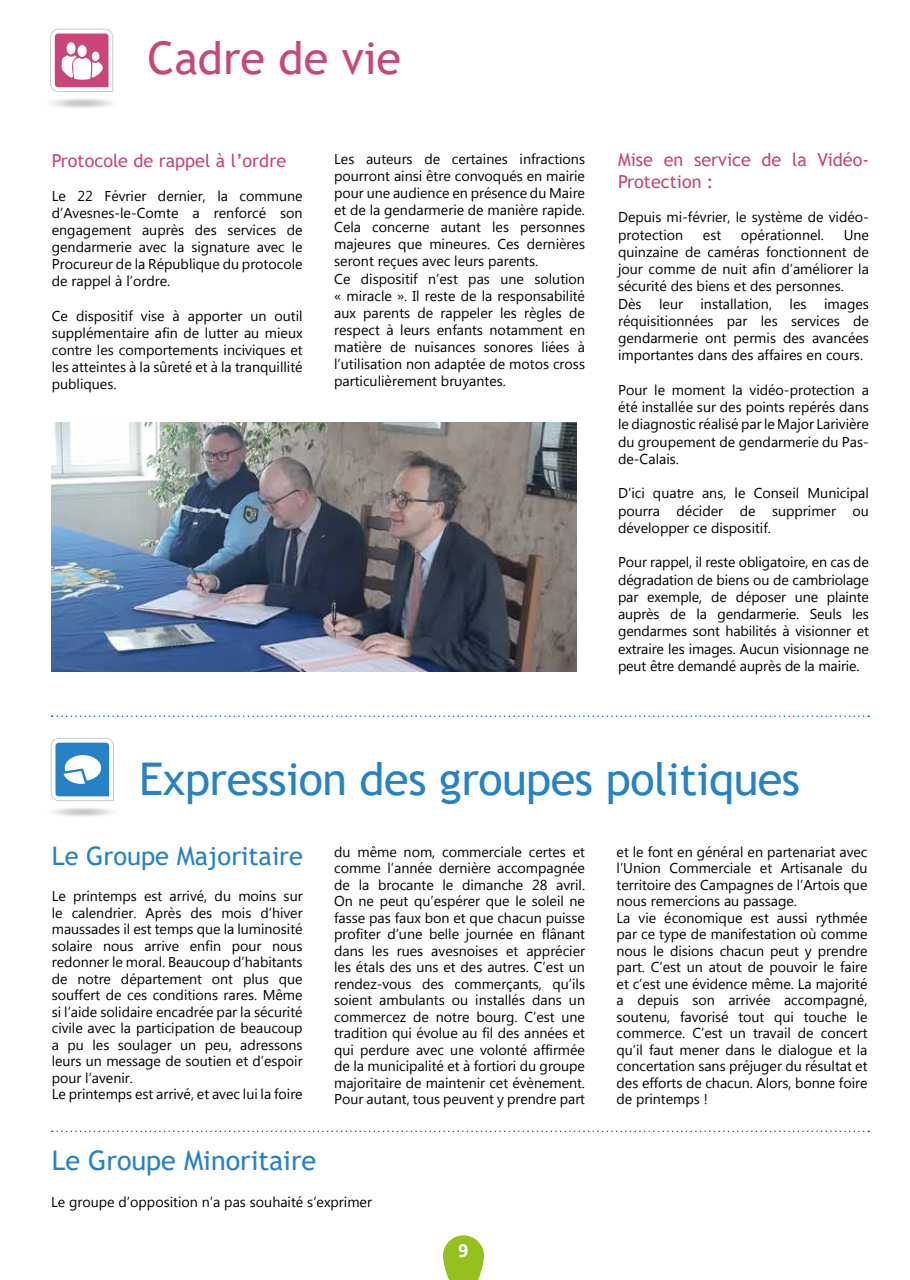
<style>
.page{position:relative;width:910px;height:1280px;background:#fff}
.page>*{position:absolute;margin:0;border:0;box-sizing:border-box;transform-origin:0 0}
.t1{font:45px "Trebuchet MS";letter-spacing:-.01em;color:#2682c7}
.t2{font:45px "Trebuchet MS";color:#c9457a}
.t3{font:27px "Trebuchet MS";color:#2682c7}
.t4{font:25.5px "Trebuchet MS";color:#2682c7}
.t5{font:18px/21.6px "Trebuchet MS";color:#c9457a}
.t6{font:700 18px "Microsoft New Tai Lue";color:#fff}
.t7{font:14.25px/16.5px "Microsoft New Tai Lue";color:#000;text-align:justify}
</style>
<div class="page">
<svg style="left:51px;top:738px;width:63px;height:63px"></svg>
<svg style="left:52px;top:715px;width:817px;height:2px"></svg>
<svg style="left:52px;top:1130px;width:817px;height:2px"></svg>
<svg style="left:50px;top:29px;width:63px;height:63px"></svg>
<img style="left:51px;top:422px;width:526px;height:250px">
<svg style="left:443px;top:1235px;width:41px;height:45px;background:#a6cb43"></svg>
<h1 class="t2" style="left:147px;top:29px;width:255px">Cadre de vie</h1>
<p class="t5" style="left:52px;top:149px;width:236px">Protocole de rappel à l’ordre</p>
<p class="t7" style="left:52px;top:188px;width:252px;line-height:17.1px">Le 22 Février dernier, la commune d’Avesnes-le-Comte a renforcé son engagement auprès des services de gendarmerie avec la signature avec le Procureur de la République du protocole de rappel à l’ordre.</p>
<p class="t7" style="left:52px;top:308px;width:252px;line-height:17.1px">Ce dispositif vise à apporter un outil supplémentaire afin de lutter au mieux contre les comportements inciviques et les atteintes à la sûreté et à la tranquillité publiques.</p>
<p class="t7" style="left:334px;top:151px;width:252px;line-height:17.1px;text-align:left">Les auteurs de certaines infractions pourront ainsi être convoqués en mairie pour une audience en présence du Maire et de la gendarmerie de manière rapide.<br>Cela concerne autant les personnes majeures que mineures. Ces dernières seront reçues avec leurs parents.<br>Ce dispositif n’est pas une solution « miracle ». Il reste de la responsabilité aux parents de rappeler les règles de respect à leurs enfants notamment en matière de nuisances sonores liées à l’utilisation non adaptée de motos cross particulièrement bruyantes.</p>
<p class="t5" style="left:618px;top:149px;width:252px">Mise en service de la Vidéo-<br>Protection :</p>
<p class="t7" style="left:618px;top:210px;width:252px;line-height:17.2px">Depuis mi-février, le système de vidéo&shy;protection</p>
<p class="t7" style="left:703px;top:227px;width:20px">est</p>
<p class="t7" style="left:741px;top:227px;width:85px">opérationnel.</p>
<p class="t7" style="left:618px;top:227px;width:252px;line-height:17.2px;text-align:left;text-indent:226px">Une quinzaine de caméras fonctionnent de jour comme de nuit afin d’améliorer la sécurité des biens et des personnes.<br>Dès leur installation, les images réquisitionnées par les services de gendarmerie ont permis des avancées importantes dans des affaires en cours.</p>
<p class="t7" style="left:618px;top:382px;width:252px;line-height:17.2px">Pour le moment la vidéo-protection a été installée sur des points repérés dans le diagnostic réalisé par le Major Larivière du groupement de gendarmerie du Pas&shy;de-Calais.</p>
<p class="t7" style="left:618px;top:486px;width:252px;line-height:17.2px">D’ici quatre ans, le Conseil Municipal pourra décider de supprimer ou développer ce dispositif.</p>
<p class="t7" style="left:618px;top:555px;width:252px;line-height:17.2px">Pour rappel, il reste obligatoire, en cas de dégradation de biens ou de cambriolage par exemple, de déposer une plainte auprès de la gendarmerie. Seuls les gendarmes sont habilités à visionner et extraire les images. Aucun visionnage ne peut être demandé auprès de la mairie.</p>
<h1 class="t1" style="left:139px;top:750px;width:662px">Expression des groupes politiques</h1>
<h3 class="t4" style="left:52px;top:839px;width:253px">Le Groupe Majoritaire</h3>
<p class="t7" style="left:52px;top:889px;width:252px;text-align:left">Le printemps est arrivé, du moins sur le calendrier. Après des mois d’hiver maussades il est temps que la luminosité solaire nous arrive enfin pour nous redonner le moral. Beaucoup d’habitants de notre département ont plus que souffert de ces conditions rares. Même si l’aide solidaire encadrée par la sécurité civile avec la participation de beaucoup a pu les soulager un peu, adressons leurs un message de soutien et d’espoir pour l’avenir.<br>Le printemps est arrivé, et avec lui la foire</p>
<h2 class="t3" style="left:52px;top:1144px;width:266px">Le Groupe Minoritaire</h2>
<p class="t7" style="left:334px;top:844px;width:252px">du même nom, commerciale certes et comme l’année dernière accompagnée de la brocante le dimanche 28 avril.<br>On ne peut qu’espérer que le soleil ne fasse pas faux bon et que chacun puisse profiter d’une belle journée en flânant dans les rues avesnoises et apprécier les étals des uns et des autres. C’est un rendez-vous des commerçants, qu’ils soient ambulants ou installés dans un commercez de notre bourg. C’est une tradition qui évolue au fil des années et qui perdure avec une volonté affirmée de la municipalité et à fortiori du groupe majoritaire de maintenir cet évènement.<br>Pour autant, tous peuvent y prendre part</p>
<p class="t7" style="left:51px;top:1195px;width:323px">Le groupe d’opposition n’a pas souhaité s’exprimer</p>
<p class="t6" style="left:458px;top:1240px;width:12px">9</p>
<p class="t7" style="left:617px;top:844px;width:252px;text-align:left">et le font en général en partenariat avec l’Union Commerciale et Artisanale du territoire des Campagnes de l’Artois que nous remercions au passage.<br>La vie économique est aussi rythmée par ce type de manifestation où comme nous le disions chacun peut y prendre part. C’est un atout de pouvoir le faire et c’est une évidence même. La majorité a depuis son arrivée accompagné, soutenu, favorisé tout qui touche le commerce. C’est un travail de concert qu’il faut mener dans le dialogue et la concertation sans préjuger du résultat et des efforts de chacun. Alors, bonne foire de printemps !</p>
</div>
